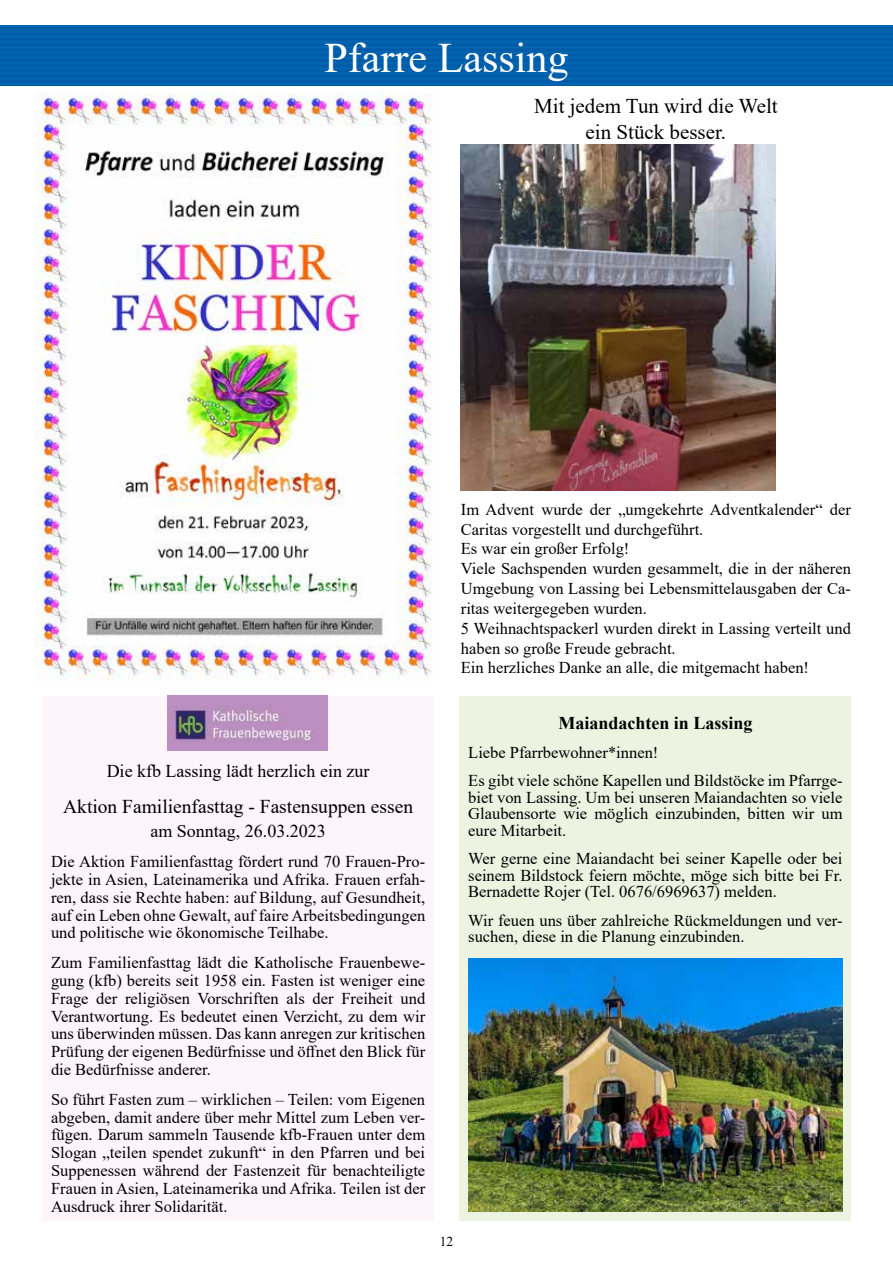
<style>
.page{position:relative;width:893px;height:1263px;background:#fff}
.page>*{position:absolute;margin:0;border:0;box-sizing:border-box;transform-origin:0 0}
.t1{font:42px "Times New Roman";color:#fff}
.t2{font:21px/25.2px "Times New Roman";color:#000;text-align:center}
.t3{font:19.5px "Times New Roman";color:#000}
.t4{font:18px "Times New Roman";color:#000}
.t5{font:700 18px "Times New Roman";color:#000}
.t6{font:16.5px/17.9px "Times New Roman";color:#000;text-align:justify}
.t7{font:13.5px "Times New Roman";color:#000}
</style>
<div class="page">
<div style="left:43px;top:696px;width:391px;height:524px;background:#fef5fa"></div>
<div style="left:0;top:26px;width:893px;height:59px;background:#005eab"></div>
<img style="left:35px;top:94px;width:397px;height:586px">
<img style="left:460px;top:145px;width:315px;height:345px">
<img style="left:168px;top:696px;width:159px;height:54px">
<div style="left:460px;top:696px;width:391px;height:524px;background:#ecf4e1"></div>
<img style="left:468px;top:958px;width:374px;height:253px">
<h1 class="t1" style="left:325px;top:28px;width:245px">Pfarre Lassing</h1>
<p class="t2" style="left:534px;top:93px;width:245px">Mit jedem Tun wird die Welt ein Stück besser.</p>
<p class="t4" style="left:107px;top:759px;width:264px">Die kfb Lassing lädt herzlich ein zur</p>
<p class="t3" style="left:63px;top:793px;width:351px">Aktion Familienfasttag - Fastensuppen essen</p>
<p class="t4" style="left:150px;top:819px;width:177px">am Sonntag, 26.03.2023</p>
<p class="t6" style="left:51px;top:852px;width:376px">Die Aktion Familienfasttag fördert rund 70 Frauen-Pro&shy;jekte in Asien, Lateinamerika und Afrika. Frauen erfah&shy;ren, dass sie Rechte haben: auf Bildung, auf Gesundheit, auf ein Leben ohne Gewalt, auf faire Arbeitsbedingungen und politische wie ökonomische Teilhabe.</p>
<p class="t6" style="left:51px;top:953px;width:376px">Zum Familienfasttag lädt die Katholische Frauenbewe&shy;gung (kfb) bereits seit 1958 ein. Fasten ist weniger eine Frage der religiösen Vorschriften als der Freiheit und Verantwortung. Es bedeutet einen Verzicht, zu dem wir uns überwinden müssen. Das kann anregen zur kritischen Prüfung der eigenen Bedürfnisse und öffnet den Blick für die Bedürfnisse anderer.</p>
<p class="t6" style="left:51px;top:1090px;width:376px">So führt Fasten zum – wirklichen – Teilen: vom Eigenen abgeben, damit andere über mehr Mittel zum Leben ver&shy;fügen. Darum sammeln Tausende kfb-Frauen unter dem Slogan „teilen spendet zukunft“ in den Pfarren und bei Suppenessen während der Fastenzeit für benachteiligte Frauen in Asien, Lateinamerika und Afrika. Teilen ist der Ausdruck ihrer Solidarität.</p>
<p class="t6" style="left:461px;top:499px;width:392px;line-height:19.8px;text-align:left">Im Advent wurde der „umgekehrte Adventkalender“ der Caritas vorgestellt und durchgeführt.<br>Es war ein großer Erfolg!<br>Viele Sachspenden wurden gesammelt, die in der näheren Umgebung von Lassing bei Lebensmittelausgaben der Ca&shy;ritas weitergegeben wurden.<br>5 Weihnachtspackerl wurden direkt in Lassing verteilt und haben so große Freude gebracht.<br>Ein herzliches Danke an alle, die mitgemacht haben!</p>
<p class="t5" style="left:558px;top:710px;width:196px">Maiandachten in Lassing</p>
<p class="t6" style="left:468px;top:737px;width:376px;line-height:28.5px">Liebe Pfarrbewohner*innen!<br>Es gibt viele schöne Kapellen und Bildstöcke im Pfarrge-</p>
<p class="t6" style="left:468px;top:788px;width:376px;line-height:16.5px">biet von Lassing. Um bei unseren Maiandachten so viele Glaubensorte wie möglich einzubinden, bitten wir um eure Mitarbeit.</p>
<p class="t6" style="left:468px;top:850px;width:376px;line-height:16.5px">Wer gerne eine Maiandacht bei seiner Kapelle oder bei seinem Bildstock feiern möchte, möge sich bitte bei Fr.<br>Bernadette Rojer (Tel. 0676/6969637) melden.</p>
<p class="t6" style="left:468px;top:911px;width:376px;line-height:16.5px">Wir feuen uns über zahlreiche Rückmeldungen und ver&shy;suchen, diese in die Planung einzubinden.</p>
<p class="t7" style="left:440px;top:1232px;width:15px">12</p>
</div>
